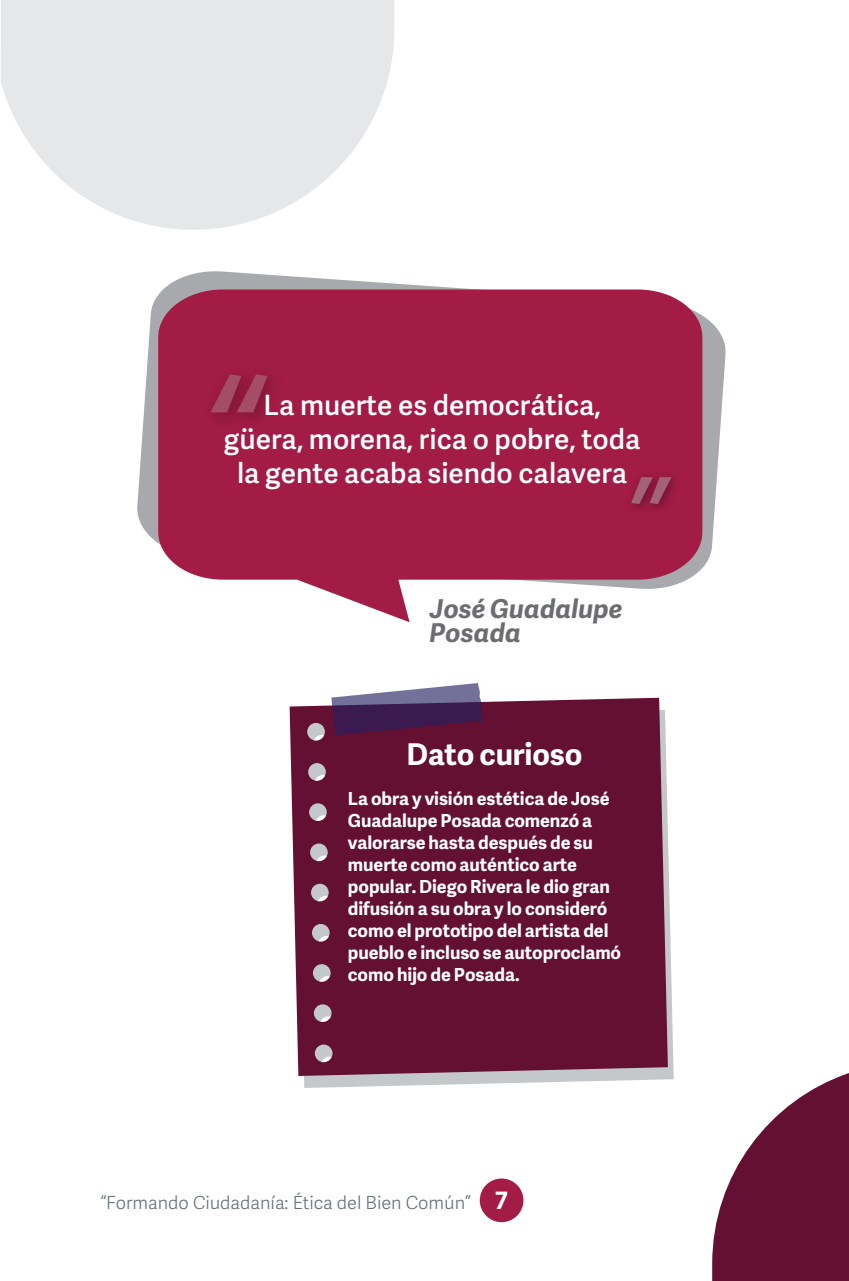
<style>
.page{position:relative;width:849px;height:1281px;background:#fff}
.page>*{position:absolute;margin:0;border:0;box-sizing:border-box;transform-origin:0 0}
.t1{font:700 30px "Adelle Sans";letter-spacing:-.005em;color:#fff}
.t2{font:600 28px/34px "Adelle Sans";color:#fff;text-align:center}
.t3{font:italic 700 26px/24px "Adelle Sans";color:#6c6d70}
.t4{font:700 18px/22px "Adelle Sans";letter-spacing:-.005em;color:#fff}
.t5{font:300 18px "Adelle Sans";color:#667075}
.s1{font-weight:700;font-size:24px;color:#fff}
</style>
<div class="page">
<svg style="left:304px;top:844px;width:370px;height:244px;fill:#c5c8ca"></svg>
<div style="left:290px;top:698px;width:378px;height:378px;background:#631032"></div>
<svg style="left:331px;top:683px;width:152px;height:52px;background:#6b4f77"></svg>
<svg style="left:137px;top:271px;width:589px;height:297px"></svg>
<svg style="left:158px;top:289px;width:544px;height:333px;background:#ad3a5e"></svg>
<img style="left:195px;top:359px;width:94px;height:75px">
<svg style="left:211px;top:374px;width:56px;height:38px;background:#9c3254"></svg>
<img style="left:620px;top:466px;width:67px;height:54px">
<svg style="left:631px;top:477px;width:40px;height:27px"></svg>
<svg style="left:1px;top:0;width:393px;height:230px;fill:#e6e7e9"></svg>
<div style="left:480px;top:1178px;width:43px;height:44px;background:#a21c46;border-radius:50%"></div>
<svg style="left:712px;top:1073px;width:137px;height:208px"></svg>
<h2 class="t2" style="left:224px;top:386px;width:418px">La muerte es democrática, güera, morena, rica o pobre, toda la gente acaba siendo calavera</h2>
<h3 class="t3" style="left:430px;top:596px;width:195px">José Guadalupe<br>Posada</h3>
<h1 class="t1" style="left:406px;top:732px;width:178px">Dato curioso</h1>
<p class="t4" style="left:348px;top:786px;width:275px">La obra y visión estética de José<br>Guadalupe Posada comenzó a valorarse hasta después de su muerte como auténtico arte popular. Diego Rivera le dio gran difusión a su obra y lo consideró como el prototipo del artista del pueblo e incluso se autoproclamó como hĳo de Posada.</p>
<p class="t5" style="left:100px;top:1189px;width:409px">“Formando Ciudadanía: Ética del Bien Común” <span class="s1">7</span></p>
</div>
